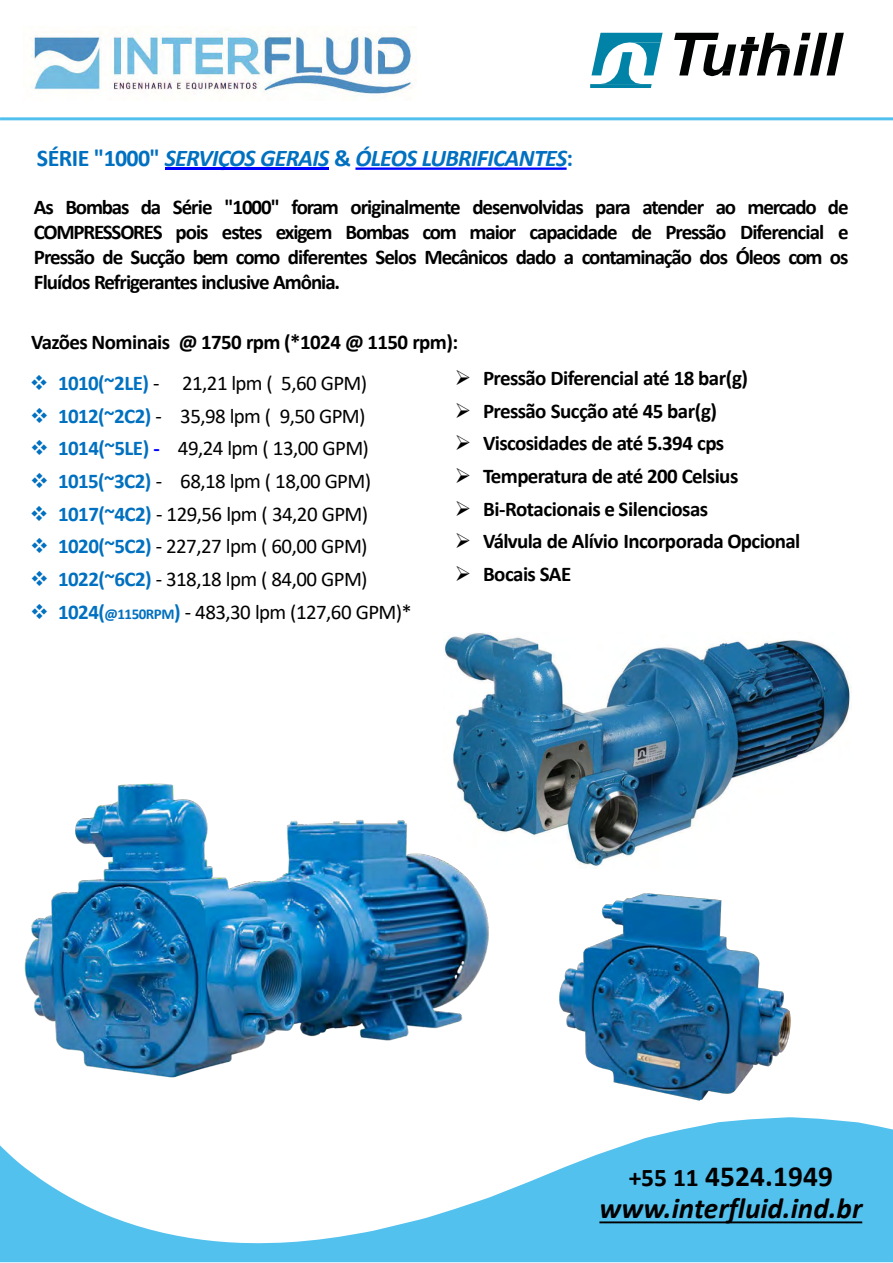
<style>
.page{position:relative;width:893px;height:1263px;background:#fff}
.page>*{position:absolute;margin:0;border:0;box-sizing:border-box;transform-origin:0 0}
.t1{font:italic 700 29.25px "Calibri";color:#000}
.t2{font:700 29.25px "Calibri";letter-spacing:.005em;color:#000}
.t3{font:italic 700 24px "Calibri";letter-spacing:-.03em;color:#0070c0}
.t4{font:700 21px/25.2px "Calibri";letter-spacing:-.03em;color:#000;text-align:justify}
.t5{font:21px "Calibri";letter-spacing:-.025em;color:#000}
.t6{font:700 21px "Calibri";letter-spacing:-.025em;color:#0070c0}
.s1{font-style:normal}
.s2{font-weight:400;color:#000}
.s3{color:#00f}
.s4{color:#0070c0}
.s5{font-weight:700;color:#0070c0}
.s6{font-weight:700;font-size:15px;color:#0070c0}
.s7{font-size:25.5px}
</style>
<div class="page">
<svg style="left:0;top:1117px;width:893px;height:145px;fill:#53c1ee"></svg>
<hr style="left:0;top:117px;width:893px;height:3px;background:#53c1ee">
<img style="left:32px;top:32px;width:380px;height:63px">
<svg style="left:674px;top:33px;width:169px;height:43px"></svg>
<svg style="left:590px;top:33px;width:72px;height:55px"></svg>
<hr style="left:165px;top:167px;width:163px;height:3px;background:#00f">
<svg style="left:355px;top:167px;width:211px;height:3px"></svg>
<img style="left:444px;top:633px;width:407px;height:234px">
<img style="left:24px;top:779px;width:471px;height:299px">
<img style="left:560px;top:894px;width:230px;height:207px">
<svg style="left:599px;top:1221px;width:263px;height:2px"></svg>
<p class="t3" style="left:37px;top:141px;width:538px"><span class="s1">SÉRIE "1000"</span> SERVIÇOS GERAIS <span class="s1">&amp;</span> ÓLEOS LUBRIFICANTES<span class="s1">:</span></p>
<p class="t4" style="left:34px;top:194px;width:816px">As Bombas da Série "1000" foram originalmente desenvolvidas para atender ao mercado de COMPRESSORES pois estes exigem Bombas com maior capacidade de Pressão Diferencial e Pressão de Sucção bem como diferentes Selos Mecânicos dado a contaminação dos Óleos com os Fluídos Refrigerantes inclusive Amônia.</p>
<p class="t4" style="left:31px;top:330px;width:428px">Vazões Nominais @ 1750 rpm (*1024 @ 1150 rpm):</p>
<p class="t6" style="left:30px;top:368px;width:131px">❖ 1010(~2LE) <span class="s2">-</span></p>
<p class="t6" style="left:30px;top:401px;width:133px">❖ 1012(~2C2) <span class="s2">-</span></p>
<p class="t6" style="left:30px;top:433px;width:131px">❖ 1014(~5LE) <span class="s3">-</span></p>
<p class="t6" style="left:30px;top:466px;width:134px">❖ 1015(~3C2) <span class="s2">-</span></p>
<p class="t4" style="left:455px;top:365px;width:295px">➢ Pressão Diferencial até 18 bar(g)</p>
<p class="t4" style="left:455px;top:398px;width:264px">➢ Pressão Sucção até 45 bar(g)</p>
<p class="t4" style="left:455px;top:430px;width:271px">➢ Viscosidades de até 5.394 cps</p>
<p class="t4" style="left:455px;top:463px;width:285px">➢ Temperatura de até 200 Celsius</p>
<p class="t4" style="left:455px;top:496px;width:255px">➢ Bi-Rotacionais e Silenciosas</p>
<p class="t4" style="left:455px;top:529px;width:347px">➢ Válvula de Alívio Incorporada Opcional</p>
<p class="t4" style="left:455px;top:561px;width:118px">➢ Bocais SAE</p>
<p class="t5" style="left:182px;top:368px;width:187px">21,21 lpm ( 5,60 GPM)</p>
<p class="t5" style="left:180px;top:401px;width:187px">35,98 lpm ( 9,50 GPM)</p>
<p class="t5" style="left:178px;top:434px;width:192px">49,24 lpm ( 13,00 GPM)</p>
<p class="t5" style="left:180px;top:466px;width:192px">68,18 lpm ( 18,00 GPM)</p>
<p class="t5" style="left:30px;top:499px;width:340px"><span class="s4">❖</span> <span class="s5">1017(~4C2)</span> - 129,56 lpm ( 34,20 GPM)</p>
<p class="t5" style="left:30px;top:532px;width:339px"><span class="s4">❖</span> <span class="s5">1020(~5C2)</span> - 227,27 lpm ( 60,00 GPM)</p>
<p class="t5" style="left:30px;top:564px;width:339px"><span class="s4">❖</span> <span class="s5">1022(~6C2)</span> - 318,18 lpm ( 84,00 GPM)</p>
<p class="t5" style="left:30px;top:597px;width:383px"><span class="s4">❖</span> <span class="s5">1024(</span><span class="s6">@1150RPM</span><span class="s5">)</span> - 483,30 lpm (127,60 GPM)*</p>
<p class="t2" style="left:628px;top:1155px;width:206px"><span class="s7">+55 11</span> 4524.1949</p>
<p class="t1" style="left:599px;top:1188px;width:264px">www.interfluid.ind.br</p>
</div>
